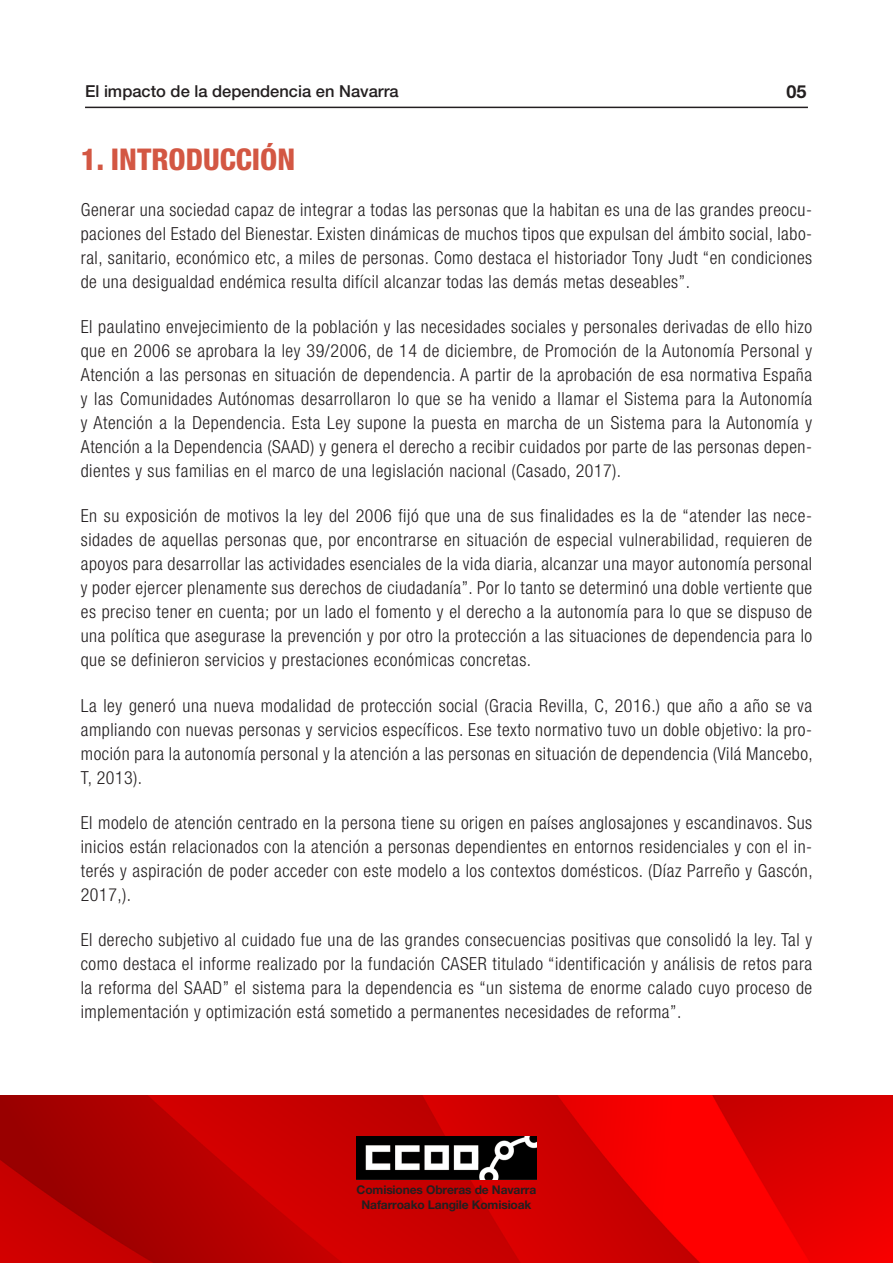
<style>
.page{position:relative;width:893px;height:1263px;background:#fff}
.page>*{position:absolute;margin:0;border:0;box-sizing:border-box;transform-origin:0 0}
.Título_sección{font:800 condensed 30px "Helvetica Neue LT Pro";color:#d35743}
.CUERPO_TEXTO{font:300 condensed 18px/24px "Helvetica Neue LT Pro";letter-spacing:.03em;color:#231f20;text-align:justify}
.t1{font:700 18px "Helvetica Neue LT Pro";color:#231f20}
.t2{font:500 16.5px "Helvetica Neue LT Pro";color:#231f20}
.t3{font:700 12px/14.4px "Helvetica Neue LT Pro";letter-spacing:-.01em;color:#231f20;text-align:center}
</style>
<div class="page">
<img style="left:0;top:1095px;width:893px;height:168px">
<img style="left:356px;top:1137px;width:180px;height:42px">
<hr style="left:85px;top:107px;width:723px;height:1px;background:#231f20">
<p class="t2" style="left:85px;top:81px;width:315px">El impacto de la dependencia en Navarra</p>
<p class="t1" style="left:786px;top:80px;width:22px">05</p>
<p class="Título_sección" style="left:81px;top:141px;width:216px">1. INTRODUCCIÓN</p>
<p class="CUERPO_TEXTO" style="left:81px;top:197px;width:733px">Generar una sociedad capaz de integrar a todas las personas que la habitan es una de las grandes preocu&shy;paciones del Estado del Bienestar. Existen dinámicas de muchos tipos que expulsan del ámbito social, labo&shy;ral, sanitario, económico etc, a miles de personas. Como destaca el historiador Tony Judt “en condiciones de una desigualdad endémica resulta difícil alcanzar todas las demás metas deseables”.</p>
<p class="CUERPO_TEXTO" style="left:81px;top:315px;width:733px">El paulatino envejecimiento de la población y las necesidades sociales y personales derivadas de ello hizo que en 2006 se aprobara la ley 39/2006, de 14 de diciembre, de Promoción de la Autonomía Personal y Atención a las personas en situación de dependencia. A partir de la aprobación de esa normativa España y las Comunidades Autónomas desarrollaron lo que se ha venido a llamar el Sistema para la Autonomía y Atención a la Dependencia. Esta Ley supone la puesta en marcha de un Sistema para la Autonomía y Atención a la Dependencia (SAAD) y genera el derecho a recibir cuidados por parte de las personas depen&shy;dientes y sus familias en el marco de una legislación nacional (Casado, 2017).</p>
<p class="CUERPO_TEXTO" style="left:81px;top:504px;width:733px">En su exposición de motivos la ley del 2006 fijó que una de sus finalidades es la de “atender las nece&shy;sidades de aquellas personas que, por encontrarse en situación de especial vulnerabilidad, requieren de apoyos para desarrollar las actividades esenciales de la vida diaria, alcanzar una mayor autonomía personal y poder ejercer plenamente sus derechos de ciudadanía”. Por lo tanto se determinó una doble vertiente que es preciso tener en cuenta; por un lado el fomento y el derecho a la autonomía para lo que se dispuso de una política que asegurase la prevención y por otro la protección a las situaciones de dependencia para lo que se definieron servicios y prestaciones económicas concretas.</p>
<p class="CUERPO_TEXTO" style="left:81px;top:693px;width:734px">La ley generó una nueva modalidad de protección social (Gracia Revilla, C, 2016.) que año a año se va ampliando con nuevas personas y servicios específicos. Ese texto normativo tuvo un doble objetivo: la pro&shy;moción para la autonomía personal y la atención a las personas en situación de dependencia (Vilá Mancebo, T, 2013).</p>
<p class="CUERPO_TEXTO" style="left:81px;top:810px;width:733px">El modelo de atención centrado en la persona tiene su origen en países anglosajones y escandinavos. Sus inicios están relacionados con la atención a personas dependientes en entornos residenciales y con el in&shy;terés y aspiración de poder acceder con este modelo a los contextos domésticos. (Díaz Parreño y Gascón, 2017,).</p>
<p class="CUERPO_TEXTO" style="left:81px;top:928px;width:733px">El derecho subjetivo al cuidado fue una de las grandes consecuencias positivas que consolidó la ley. Tal y como destaca el informe realizado por la fundación CASER titulado “identificación y análisis de retos para la reforma del SAAD” el sistema para la dependencia es “un sistema de enorme calado cuyo proceso de implementación y optimización está sometido a permanentes necesidades de reforma”.</p>
<p class="t3" style="left:357px;top:1182px;width:181px">Comisiones Obreras de Navarra<br>Nafarroako Langile Komisioak</p>
</div>
